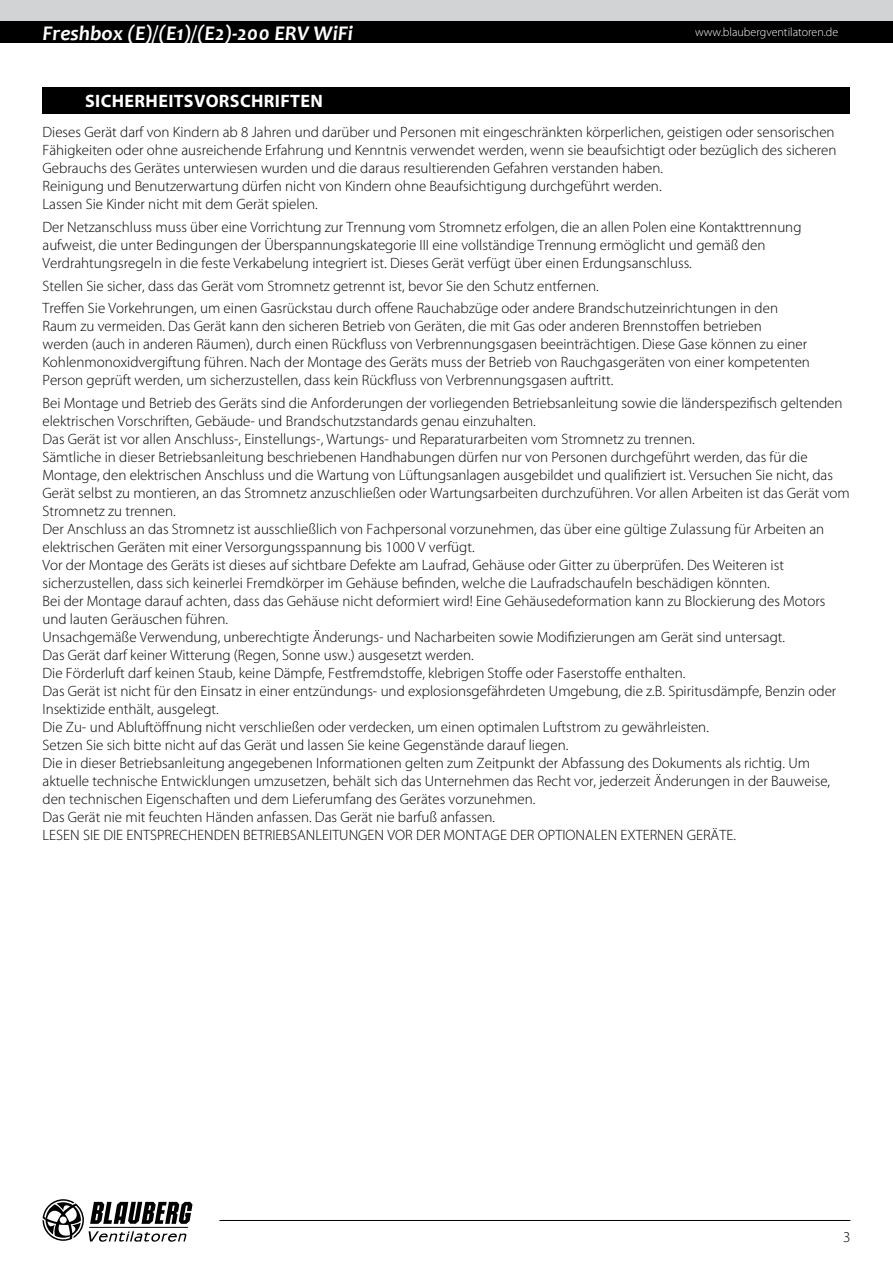
<style>
.page{position:relative;width:893px;height:1263px;background:#fff}
.page>*{position:absolute;margin:0;border:0;box-sizing:border-box;transform-origin:0 0}
.t1{font:italic 700 21px "Candara";color:#fff}
.t2{font:700 18px "Myriad Pro";letter-spacing:.02em;color:#fff}
.t3{font:300 15px/18px "Myriad Pro";color:#000}
.t4{font:300 12px "Myriad Pro";color:#fff}
</style>
<div class="page">
<div style="left:0;top:0;width:893px;height:21px;background:#d1d3d4"></div>
<div style="left:0;top:21px;width:893px;height:22px;background:#000"></div>
<svg style="left:43px;top:1199px;width:149px;height:43px"></svg>
<hr style="left:219px;top:1220px;width:631px;height:1px;background:#000">
<div style="left:43px;top:87px;width:807px;height:27px;background:#000"></div>
<h1 class="t1" style="left:43px;top:20px;width:312px">Freshbox (E)/(E1)/(E2)-200 ERV WiFi</h1>
<p class="t4" style="left:695px;top:26px;width:145px">www.blaubergventilatoren.de</p>
<p class="t2" style="left:85px;top:89px;width:239px">SICHERHEITSVORSCHRIFTEN</p>
<p class="t3" style="left:43px;top:123px;width:795px">Dieses Gerät darf von Kindern ab 8 Jahren und darüber und Personen mit eingeschränkten körperlichen, geistigen oder sensorischen Fähigkeiten oder ohne ausreichende Erfahrung und Kenntnis verwendet werden, wenn sie beaufsichtigt oder bezüglich des sicheren Gebrauchs des Gerätes unterwiesen wurden und die daraus resultierenden Gefahren verstanden haben.<br>Reinigung und Benutzerwartung dürfen nicht von Kindern ohne Beaufsichtigung durchgeführt werden.<br>Lassen Sie Kinder nicht mit dem Gerät spielen.</p>
<p class="t3" style="left:43px;top:218px;width:760px">Der Netzanschluss muss über eine Vorrichtung zur Trennung vom Stromnetz erfolgen, die an allen Polen eine Kontakttrennung aufweist, die unter Bedingungen der Überspannungskategorie III eine vollständige Trennung ermöglicht und gemäß den<br>Verdrahtungsregeln in die feste Verkabelung integriert ist. Dieses Gerät verfügt über einen Erdungsanschluss.</p>
<p class="t3" style="left:43px;top:275px;width:737px;line-height:21.9px">Stellen Sie sicher, dass das Gerät vom Stromnetz getrennt ist, bevor Sie den Schutz entfernen.<br>Treffen Sie Vorkehrungen, um einen Gasrückstau durch offene Rauchabzüge oder andere Brandschutzeinrichtungen in den</p>
<p class="t3" style="left:43px;top:317px;width:769px">Raum zu vermeiden. Das Gerät kann den sicheren Betrieb von Geräten, die mit Gas oder anderen Brennstoffen betrieben werden (auch in anderen Räumen), durch einen Rückfluss von Verbrennungsgasen beeinträchtigen. Diese Gase können zu einer Kohlenmonoxidvergiftung führen. Nach der Montage des Geräts muss der Betrieb von Rauchgasgeräten von einer kompetenten Person geprüft werden, um sicherzustellen, dass kein Rückfluss von Verbrennungsgasen auftritt.</p>
<p class="t3" style="left:43px;top:394px;width:809px">Bei Montage und Betrieb des Geräts sind die Anforderungen der vorliegenden Betriebsanleitung sowie die länderspezifisch geltenden elektrischen Vorschriften, Gebäude- und Brandschutzstandards genau einzuhalten.<br>Das Gerät ist vor allen Anschluss-, Einstellungs-, Wartungs- und Reparaturarbeiten vom Stromnetz zu trennen.<br>Sämtliche in dieser Betriebsanleitung beschriebenen Handhabungen dürfen nur von Personen durchgeführt werden, das für die Montage, den elektrischen Anschluss und die Wartung von Lüftungsanlagen ausgebildet und qualifiziert ist. Versuchen Sie nicht, das Gerät selbst zu montieren, an das Stromnetz anzuschließen oder Wartungsarbeiten durchzuführen. Vor allen Arbeiten ist das Gerät vom Stromnetz zu trennen.<br>Der Anschluss an das Stromnetz ist ausschließlich von Fachpersonal vorzunehmen, das über eine gültige Zulassung für Arbeiten an elektrischen Geräten mit einer Versorgungsspannung bis 1000 V verfügt.<br>Vor der Montage des Geräts ist dieses auf sichtbare Defekte am Laufrad, Gehäuse oder Gitter zu überprüfen. Des Weiteren ist sicherzustellen, dass sich keinerlei Fremdkörper im Gehäuse befinden, welche die Laufradschaufeln beschädigen könnten.<br>Bei der Montage darauf achten, dass das Gehäuse nicht deformiert wird! Eine Gehäusedeformation kann zu Blockierung des Motors und lauten Geräuschen führen.<br>Unsachgemäße Verwendung, unberechtigte Änderungs- und Nacharbeiten sowie Modifizierungen am Gerät sind untersagt.<br>Das Gerät darf keiner Witterung (Regen, Sonne usw.) ausgesetzt werden.<br>Die Förderluft darf keinen Staub, keine Dämpfe, Festfremdstoffe, klebrigen Stoffe oder Faserstoffe enthalten.<br>Das Gerät ist nicht für den Einsatz in einer entzündungs- und explosionsgefährdeten Umgebung, die z.B. Spiritusdämpfe, Benzin oder Insektizide enthält, ausgelegt.<br>Die Zu- und Abluftöffnung nicht verschließen oder verdecken, um einen optimalen Luftstrom zu gewährleisten.<br>Setzen Sie sich bitte nicht auf das Gerät und lassen Sie keine Gegenstände darauf liegen.<br>Die in dieser Betriebsanleitung angegebenen Informationen gelten zum Zeitpunkt der Abfassung des Dokuments als richtig. Um aktuelle technische Entwicklungen umzusetzen, behält sich das Unternehmen das Recht vor, jederzeit Änderungen in der Bauweise, den technischen Eigenschaften und dem Lieferumfang des Gerätes vorzunehmen.<br>Das Gerät nie mit feuchten Händen anfassen. Das Gerät nie barfuß anfassen.<br>LESEN SIE DIE ENTSPRECHENDEN BETRIEBSANLEITUNGEN VOR DER MONTAGE DER OPTIONALEN EXTERNEN GERÄTE.</p>
<p class="t3" style="left:843px;top:1228px;width:9px">3</p>
</div>
